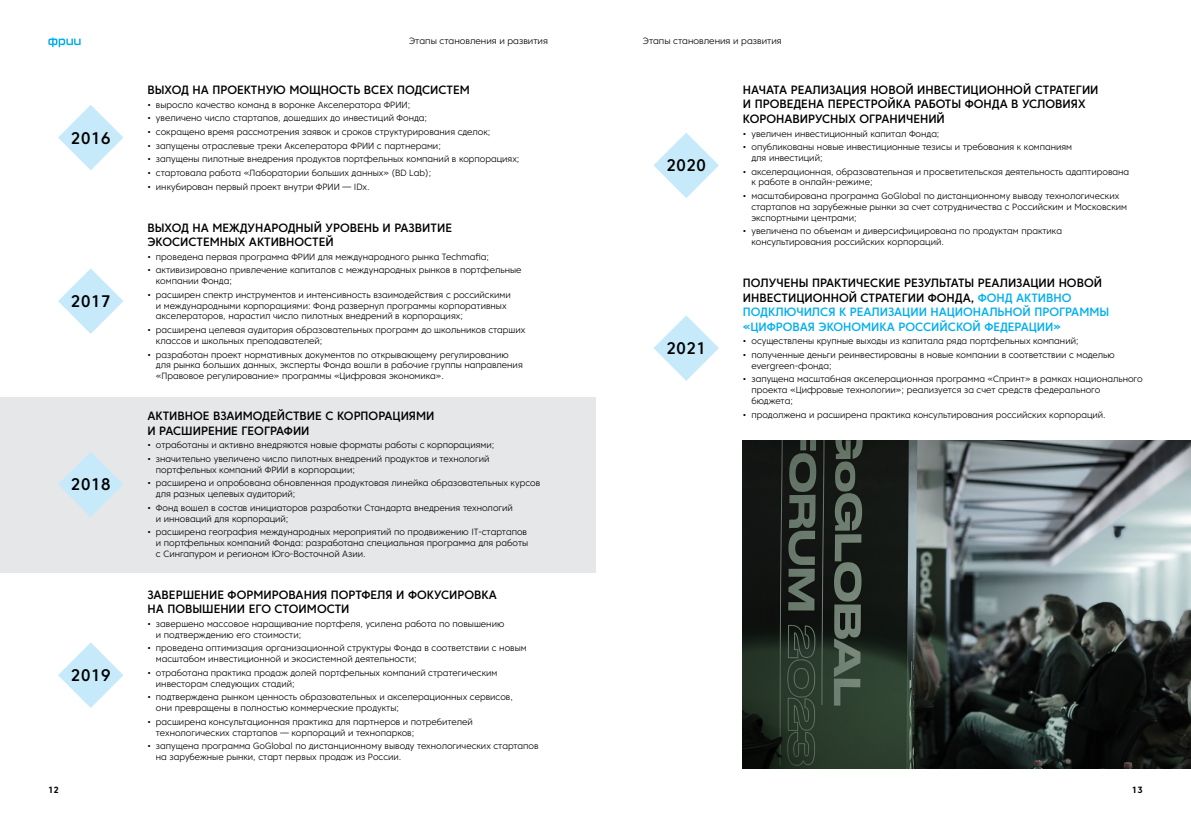
<style>
.page{position:relative;width:1191px;height:823px;background:#fff}
.page>*{position:absolute;margin:0;border:0;box-sizing:border-box;transform-origin:0 0}
.t1{font:500 16.7px "Core Sans C 55";color:#000}
.t2{font:500 12px "Core Sans C 55";color:#000}
.t3{font:500 12px "Core Sans C 55";color:#00aeef}
.t4{font:300 9px/10.8px "Core Sans C 35";color:#000}
.t5{font:700 9px "Core Sans C 65";color:#000}
.s1{color:#000}
</style>
<div class="page">
<svg style="left:48px;top:37px;width:33px;height:10px"></svg>
<div style="left:0;top:397px;width:595px;height:175px;background:#e6e7e8"></div>
<img style="left:743px;top:440px;width:448px;height:328px">
<svg style="left:58px;top:105px;width:65px;height:65px"></svg>
<svg style="left:653px;top:133px;width:66px;height:65px"></svg>
<svg style="left:653px;top:315px;width:66px;height:65px"></svg>
<svg style="left:58px;top:268px;width:65px;height:66px"></svg>
<svg style="left:58px;top:452px;width:65px;height:65px"></svg>
<svg style="left:58px;top:642px;width:65px;height:65px"></svg>
<h1 class="t1" style="left:71px;top:127px;width:42px">2016</h1>
<h1 class="t1" style="left:71px;top:290px;width:42px">2017</h1>
<h1 class="t1" style="left:71px;top:473px;width:42px">2018</h1>
<h1 class="t1" style="left:71px;top:664px;width:42px">2019</h1>
<p class="t4" style="left:409px;top:35px;width:140px">Этапы становления и развития</p>
<p class="t4" style="left:643px;top:35px;width:140px">Этапы становления и развития</p>
<h2 class="t2" style="left:147px;top:82px;width:82px">выход на прое</h2>
<h2 class="t2" style="left:244px;top:82px;width:86px">ктную мощность</h2>
<h2 class="t2" style="left:364px;top:82px;width:8px">все</h2>
<h2 class="t2" style="left:386px;top:82px;width:28px">х подсисте</h2>
<h2 class="t2" style="left:460px;top:82px;width:12px">м</h2>
<p class="t4" style="left:147px;top:99px;width:243px">• выросло качество команд в воронке Акселератора ФРИИ</p>
<p class="t4" style="left:408px;top:99px;width:4px">;</p>
<p class="t4" style="left:147px;top:113px;width:281px">• увеличено число стартапов, дошедших до инвестиций Фонда;</p>
<p class="t4" style="left:147px;top:126px;width:344px">• сокращено время рассмотрения заявок и сроков структурирования сделок;</p>
<p class="t4" style="left:147px;top:140px;width:210px">• запущены отраслевые треки Акселератора ФРИИ</p>
<p class="t4" style="left:377px;top:140px;width:65px">с партнерами;</p>
<p class="t4" style="left:147px;top:154px;width:373px">• запущены пилотные внедрения продуктов портфельных компаний в корпорациях;</p>
<p class="t4" style="left:147px;top:167px;width:285px">• стартовала работа «Лаборатории больших данных» (BD Lab);</p>
<p class="t4" style="left:147px;top:181px;width:176px">• инкубирован первый проект внутри ФРИИ</p>
<p class="t4" style="left:342px;top:181px;width:29px">— IDх.</p>
<h2 class="t2" style="left:147px;top:220px;width:117px">выход на международн</h2>
<h2 class="t2" style="left:304px;top:220px;width:38px">ый уровень</h2>
<h2 class="t2" style="left:383px;top:220px;width:20px">и развитие</h2>
<h2 class="t2" style="left:147px;top:234px;width:24px">экосисте</h2>
<h2 class="t2" style="left:210px;top:234px;width:63px">мн ых активностей</h2>
<p class="t4" style="left:147px;top:251px;width:151px">• проведена первая программа ФРИИ</p>
<p class="t4" style="left:318px;top:251px;width:173px">для международного рынка Techmafia;</p>
<p class="t4" style="left:156px;top:264px;width:367px;text-indent:-9px">• активизировано привлечение капиталов с международных рынков в портфельные компании Фонда;</p>
<p class="t4" style="left:156px;top:289px;width:356px;text-indent:-9px">• расширен спектр инструментов и интенсивность взаимодействия с российскими и международными корпорациями: Фонд развернул программы корпоративных акселераторов, нарастил число пилотных внедрений в корпорациях;</p>
<p class="t4" style="left:156px;top:324px;width:371px;text-indent:-9px">• расширена целевая аудитория образовательных программ до школьников старших классов и школьных преподавателей;</p>
<p class="t4" style="left:156px;top:349px;width:368px;text-indent:-9px">• разработан проект нормативных документов по открывающему регулированию для рынка больших данных, эксперты Фонда вошли в рабочие группы направления «Правовое регулирование» программы «Цифровая экономика».</p>
<h2 class="t2" style="left:147px;top:408px;width:24px">активное</h2>
<h2 class="t2" style="left:213px;top:408px;width:8px">взаи</h2>
<h2 class="t2" style="left:243px;top:408px;width:19px">модействие</h2>
<h2 class="t2" style="left:325px;top:408px;width:52px">с корпорация</h2>
<h2 class="t2" style="left:416px;top:408px;width:18px">ми</h2>
<h2 class="t2" style="left:147px;top:422px;width:20px">и рас</h2>
<h2 class="t2" style="left:181px;top:422px;width:20px">ширение</h2>
<h2 class="t2" style="left:241px;top:422px;width:9px">географии</h2>
<p class="t4" style="left:147px;top:439px;width:348px">• отработаны и активно внедряются новые форматы работы с корпорациями;</p>
<p class="t4" style="left:156px;top:453px;width:335px;text-indent:-9px">• значительно увеличено число пилотных внедрений продуктов и технологий портфельных компаний ФРИИ</p>
<p class="t4" style="left:291px;top:464px;width:65px">в корпорации;</p>
<p class="t4" style="left:156px;top:477px;width:386px;text-indent:-9px">• расширена и опробована обновленная продуктовая линейка образовательных курсов для разных целевых аудиторий;</p>
<p class="t4" style="left:156px;top:502px;width:358px;text-indent:-9px">• Фонд вошел в состав инициаторов разработки Стандарта внедрения технологий и инноваций для корпораций;</p>
<p class="t4" style="left:156px;top:526px;width:374px;text-indent:-9px">• расширена география международных мероприятий по продвижению IT-стартапов и портфельных компаний Фонда: разработана специальная программа для работы с Сингапуром и регионом Юго-Восточной Азии.</p>
<h2 class="t2" style="left:147px;top:587px;width:8px">завер</h2>
<h2 class="t2" style="left:183px;top:587px;width:20px">шение</h2>
<h2 class="t2" style="left:228px;top:587px;width:10px">фор</h2>
<h2 class="t2" style="left:253px;top:587px;width:19px">мирования</h2>
<h2 class="t2" style="left:331px;top:587px;width:17px">портфеля</h2>
<h2 class="t2" style="left:396px;top:587px;width:54px">и фо кусиров</h2>
<h2 class="t2" style="left:481px;top:587px;width:16px">ка</h2>
<h2 class="t2" style="left:147px;top:601px;width:75px">на повышении</h2>
<h2 class="t2" style="left:249px;top:601px;width:8px">его</h2>
<h2 class="t2" style="left:274px;top:601px;width:9px">стои</h2>
<h2 class="t2" style="left:307px;top:601px;width:19px">мости</h2>
<p class="t4" style="left:156px;top:618px;width:350px;text-indent:-9px">• завершено массовое наращивание портфеля, усилена работа по повышению и подтверждению его стоимости;</p>
<p class="t4" style="left:156px;top:642px;width:372px;text-indent:-9px">• проведена оптимизация организационной структуры Фонда в соответствии с новым масштабом инвестиционной и экосистемной деятельности;</p>
<p class="t4" style="left:156px;top:667px;width:343px;text-indent:-9px">• отработана практика продаж долей портфельных компаний стратегическим инвесторам следующих стадий;</p>
<p class="t4" style="left:156px;top:691px;width:358px;text-indent:-9px">• подтверждена рынком ценность образовательных и акселерационных сервисов, они превращены в полностью коммерческие продукты;</p>
<p class="t4" style="left:156px;top:715px;width:318px;text-indent:-9px">• расширена консультационная практика для партнеров и потребителей технологических стартапов — корпораций и технопарков;</p>
<p class="t4" style="left:156px;top:740px;width:384px;text-indent:-9px">• запущена программа GoGlobal по дистанционному выводу технологических стартапов на зарубежные рынки, старт первых продаж из России.</p>
<h1 class="t1" style="left:666px;top:155px;width:42px">2020</h1>
<h1 class="t1" style="left:666px;top:337px;width:42px">2021</h1>
<h2 class="t2" style="left:743px;top:82px;width:9px">начата</h2>
<h2 class="t2" style="left:790px;top:82px;width:9px">реализация</h2>
<h2 class="t2" style="left:870px;top:82px;width:10px">новой</h2>
<h2 class="t2" style="left:917px;top:82px;width:10px">инвестиционной</h2>
<h2 class="t2" style="left:1034px;top:82px;width:8px">стратегии</h2>
<h2 class="t2" style="left:743px;top:97px;width:29px">и проведена</h2>
<h2 class="t2" style="left:828px;top:97px;width:17px">перестрой</h2>
<h2 class="t2" style="left:895px;top:97px;width:88px">ка работы Фонда</h2>
<h2 class="t2" style="left:1011px;top:97px;width:27px">в условия</h2>
<h2 class="t2" style="left:1078px;top:97px;width:9px">х</h2>
<h2 class="t2" style="left:743px;top:111px;width:16px">коронавир</h2>
<h2 class="t2" style="left:815px;top:111px;width:53px">усн ых ограничений</h2>
<p class="t4" style="left:743px;top:128px;width:198px">• увеличен инвестиционный капитал Фонда;</p>
<p class="t4" style="left:751px;top:141px;width:322px;text-indent:-9px">• опубликованы новые инвестиционные тезисы и требования к компаниям для инвестиций;</p>
<p class="t4" style="left:751px;top:166px;width:379px;text-indent:-9px">• акселерационная, образовательная и просветительская деятельность адаптирована к работе в онлайн-режиме;</p>
<p class="t4" style="left:751px;top:190px;width:377px;text-indent:-9px">• масштабирована программа GoGlobal по дистанционному выводу технологических стартапов на зарубежные рынки за счет сотрудничества с Российским и Московским экспортными центрами;</p>
<p class="t4" style="left:751px;top:226px;width:312px;text-indent:-9px">• увеличена по объемам и диверсифицирована по продуктам практика консультирования российских корпораций.</p>
<h2 class="t2" style="left:743px;top:275px;width:42px">получен</h2>
<h2 class="t2" style="left:798px;top:275px;width:51px">ы практичес</h2>
<h2 class="t2" style="left:878px;top:275px;width:61px">кие результат</h2>
<h2 class="t2" style="left:964px;top:275px;width:22px">ы реализации</h2>
<h2 class="t2" style="left:1058px;top:275px;width:10px">новой</h2>
<h2 class="t2" style="left:743px;top:290px;width:10px">инвестиционной</h2>
<h2 class="t2" style="left:860px;top:290px;width:8px">стратегии</h2>
<h2 class="t2" style="left:927px;top:290px;width:19px">Фонда</h2>
<h2 class="t3" style="left:970px;top:290px;width:26px"><span class="s1">,</span> Фонд</h2>
<h2 class="t3" style="left:1016px;top:290px;width:25px">активно</h2>
<h2 class="t3" style="left:743px;top:304px;width:62px">подключился</h2>
<h2 class="t3" style="left:839px;top:304px;width:20px">к реализации</h2>
<h2 class="t3" style="left:930px;top:304px;width:10px">национальной</h2>
<h2 class="t3" style="left:1034px;top:304px;width:17px">програ</h2>
<h2 class="t3" style="left:1079px;top:304px;width:31px">ммы</h2>
<h2 class="t3" style="left:743px;top:318px;width:25px">«Цифровая</h2>
<h2 class="t3" style="left:818px;top:318px;width:25px">эконо</h2>
<h2 class="t3" style="left:861px;top:318px;width:54px">ми ка Российс</h2>
<h2 class="t3" style="left:956px;top:318px;width:46px">кой Федерации</h2>
<h2 class="t3" style="left:1053px;top:318px;width:9px">»</h2>
<p class="t4" style="left:743px;top:335px;width:337px">• осуществлены крупные выходы из капитала ряда портфельных компаний;</p>
<p class="t4" style="left:751px;top:349px;width:365px;text-indent:-9px">• полученные деньги реинвестированы в новые компании в соответствии с моделью evergreen-фонда;</p>
<p class="t4" style="left:751px;top:373px;width:393px;text-indent:-9px">• запущена масштабная акселерационная программа «Спринт» в рамках национального проекта «Цифровые технологии»; реализуется за счет средств федерального бюджета;</p>
<p class="t4" style="left:743px;top:408px;width:364px">• продолжена и расширена практика консультирования российских корпораций.</p>
<p class="t5" style="left:48px;top:784px;width:12px">12</p>
<p class="t5" style="left:1132px;top:784px;width:12px">13</p>
</div>
